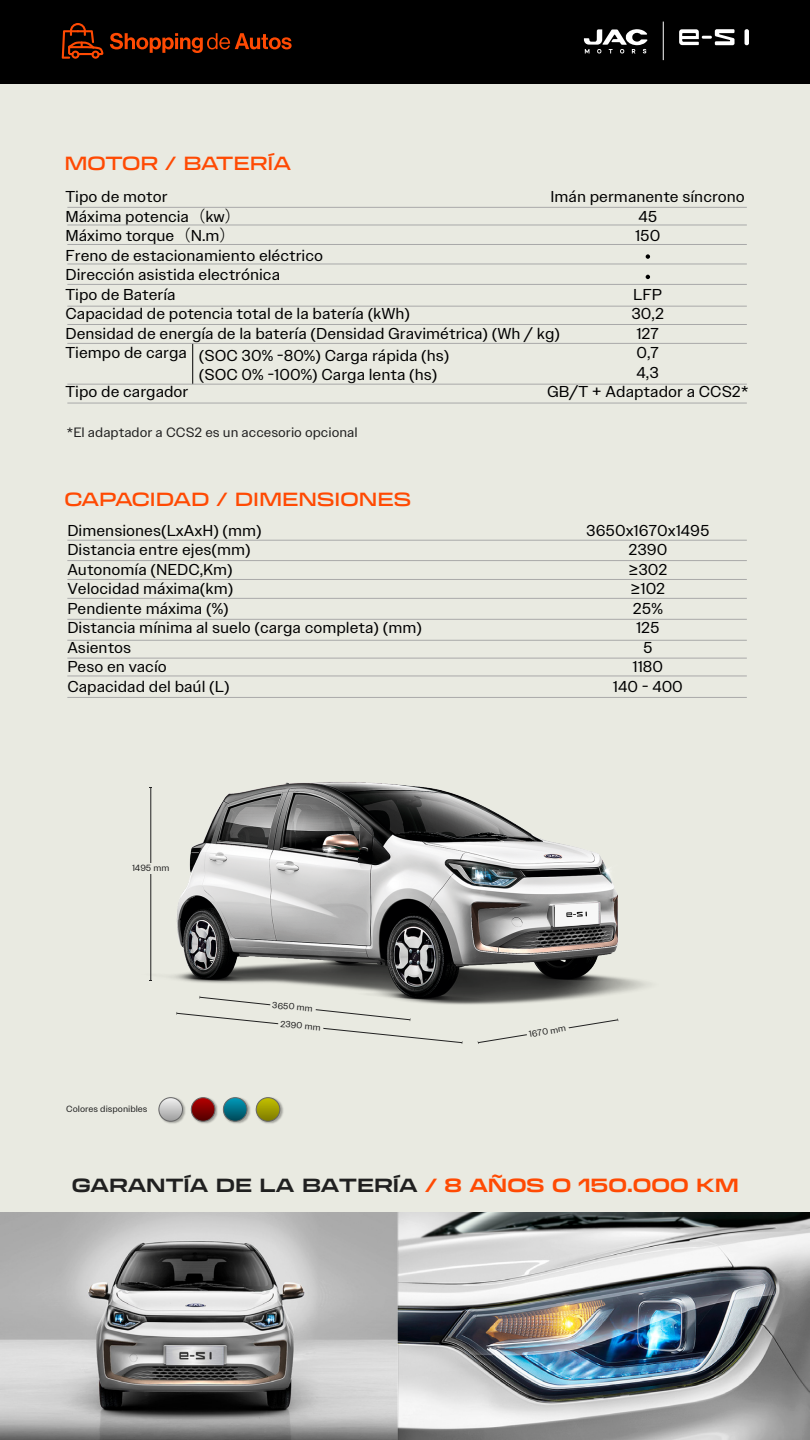
<style>
.page{position:relative;width:810px;height:1440px;background:#e9eae1}
.page>*{position:absolute;margin:0;border:0;box-sizing:border-box;transform-origin:0 0}
.t1{font:700 expanded 18.75px "Transducer";color:#202020}
.t2{font:500 expanded 18.75px "Transducer";color:#ff4a03}
.t3{font:15.75px/19.5px "Owners Text";color:#000;text-align:center}
.t4{font:13.5px "Owners Text";color:#202020}
.t5{font:9px "Owners Text";color:#202020}
.s1{font-family:"Koz Go Pr 6 N"}
.s2{color:#ff4a03}
</style>
<div class="page">
<img style="left:190px;top:1097px;width:28px;height:27px">
<svg style="left:191px;top:1098px;width:24px;height:23px"></svg>
<div style="left:191px;top:1097px;width:24px;height:24px;border:1px solid #666;border-radius:50%"></div>
<img style="left:158px;top:1097px;width:28px;height:27px">
<svg style="left:159px;top:1098px;width:23px;height:23px"></svg>
<div style="left:159px;top:1097px;width:24px;height:24px;border:1px solid #666;border-radius:50%"></div>
<img style="left:222px;top:1097px;width:29px;height:27px">
<svg style="left:223px;top:1098px;width:24px;height:23px"></svg>
<div style="left:223px;top:1097px;width:24px;height:24px;border:1px solid #666;border-radius:50%"></div>
<img style="left:255px;top:1097px;width:29px;height:27px">
<svg style="left:256px;top:1098px;width:24px;height:23px"></svg>
<div style="left:256px;top:1097px;width:24px;height:24px;border:1px solid #666;border-radius:50%"></div>
<div style="left:0;top:0;width:810px;height:84px;background:#000"></div>
<svg style="left:62px;top:23px;width:42px;height:36px"></svg>
<svg style="left:110px;top:33px;width:182px;height:20px"></svg>
<svg style="left:584px;top:29px;width:63px;height:24px"></svg>
<hr style="left:663px;top:22px;width:1px;height:38px;background:#fff">
<hr style="left:745px;top:29px;width:4px;height:16px;background:#fff;border-radius:2px">
<svg style="left:679px;top:29px;width:56px;height:16px"></svg>
<img style="left:415px;top:1212px;width:395px;height:228px">
<img style="left:0;top:1212px;width:415px;height:228px">
<img style="left:149px;top:782px;width:499px;height:223px">
<svg style="left:555px;top:903px;width:43px;height:24px"></svg>
<svg style="left:590px;top:857px;width:33px;height:28px"></svg>
<svg style="left:306px;top:840px;width:50px;height:26px"></svg>
<svg style="left:454px;top:850px;width:48px;height:54px"></svg>
<div style="left:136px;top:863px;width:32px;height:10px;background:#e9eae1"></div>
<svg style="left:478px;top:1018px;width:141px;height:26px"></svg>
<svg style="left:176px;top:996px;width:287px;height:48px"></svg>
<svg style="left:646px;top:254px;width:4px;height:5px"></svg>
<svg style="left:646px;top:275px;width:4px;height:4px"></svg>
<hr style="left:67px;top:207px;width:680px;height:1px;background:#a9a9a9">
<hr style="left:67px;top:225px;width:680px;height:1px;background:#a9a9a9">
<hr style="left:67px;top:244px;width:680px;height:1px;background:#a9a9a9">
<hr style="left:67px;top:264px;width:680px;height:1px;background:#a9a9a9">
<hr style="left:67px;top:284px;width:680px;height:1px;background:#a9a9a9">
<hr style="left:67px;top:306px;width:680px;height:1px;background:#a9a9a9">
<hr style="left:67px;top:324px;width:680px;height:1px;background:#a9a9a9">
<hr style="left:67px;top:343px;width:680px;height:1px;background:#a9a9a9">
<hr style="left:67px;top:384px;width:680px;height:1px;background:#a9a9a9">
<hr style="left:67px;top:403px;width:680px;height:1px;background:#a9a9a9">
<hr style="left:67px;top:540px;width:680px;height:1px;background:#a9a9a9">
<hr style="left:67px;top:560px;width:680px;height:1px;background:#a9a9a9">
<hr style="left:67px;top:579px;width:680px;height:1px;background:#a9a9a9">
<hr style="left:67px;top:598px;width:680px;height:1px;background:#a9a9a9">
<hr style="left:67px;top:619px;width:680px;height:1px;background:#a9a9a9">
<hr style="left:67px;top:640px;width:680px;height:1px;background:#a9a9a9">
<hr style="left:67px;top:658px;width:680px;height:1px;background:#a9a9a9">
<hr style="left:67px;top:676px;width:680px;height:1px;background:#a9a9a9">
<hr style="left:67px;top:697px;width:680px;height:1px;background:#a9a9a9">
<p class="t2" style="left:64px;top:150px;width:228px">MOTOR / BATERÍA</p>
<p class="t3" style="left:551px;top:187px;width:196px">Imán permanente síncrono<br>45<br>150</p>
<p class="t3" style="left:65px;top:187px;width:496px;text-align:left">Tipo de motor<br>Máxima potencia<span class="s1">（</span>kw<span class="s1">）<br></span>Máximo torque<span class="s1">（</span>N.m<span class="s1">）<br></span>Freno de estacionamiento eléctrico<br>Dirección asistida electrónica<br>Tipo de Batería<br>Capacidad de potencia total de la batería (kWh)<br>Densidad de energía de la batería (Densidad Gravimétrica) (Wh / kg)<br>Tiempo de carga</p>
<p class="t3" style="left:65px;top:382px;width:124px">Tipo de cargador</p>
<p class="t3" style="left:547px;top:285px;width:203px">LFP<br>30,2<br>127<br>0,7<br>4,3<br>GB/T + Adaptador a CCS2*</p>
<p class="t3" style="left:199px;top:346px;width:252px;text-align:left">(SOC 30% -80%) Carga rápida (hs) (SOC 0% -100%) Carga lenta (hs)</p>
<p class="t4" style="left:67px;top:424px;width:292px">*El adaptador a CCS2 es un accesorio opcional</p>
<p class="t2" style="left:64px;top:486px;width:348px">CAPACIDAD / DIMENSIONES</p>
<p class="t3" style="left:67px;top:521px;width:356px;text-align:left">Dimensiones(LxAxH) (mm)<br>Distancia entre ejes(mm)<br>Autonomía (NEDC,Km)<br>Velocidad máxima(km)<br>Pendiente máxima (%)<br>Distancia mínima al suelo (carga completa) (mm)<br>Asientos<br>Peso en vacío<br>Capacidad del baúl (L)</p>
<p class="t3" style="left:586px;top:521px;width:125px">3650x1670x1495<br>2390<br>≥302<br>≥102<br>25%<br>125<br>5<br>1180<br>140 - 400</p>
<p class="t5" style="left:132px;top:863px;width:39px">1495 mm</p>
<p class="t5" style="left:66px;top:1103px;width:83px">Colores disponibles</p>
<p class="t5" style="left:273px;top:1000px;width:42px;rotate:4deg">3650 mm</p>
<p class="t5" style="left:281px;top:1018px;width:42px;rotate:5deg">2390 mm</p>
<p class="t5" style="left:528px;top:1029px;width:39px;rotate:-10deg">1670 mm</p>
<p class="t1" style="left:72px;top:1171px;width:669px">GARANTÍA DE LA BATERÍA <span class="s2">/ 8 AÑOS O 150.000 KM</span></p>
</div>
